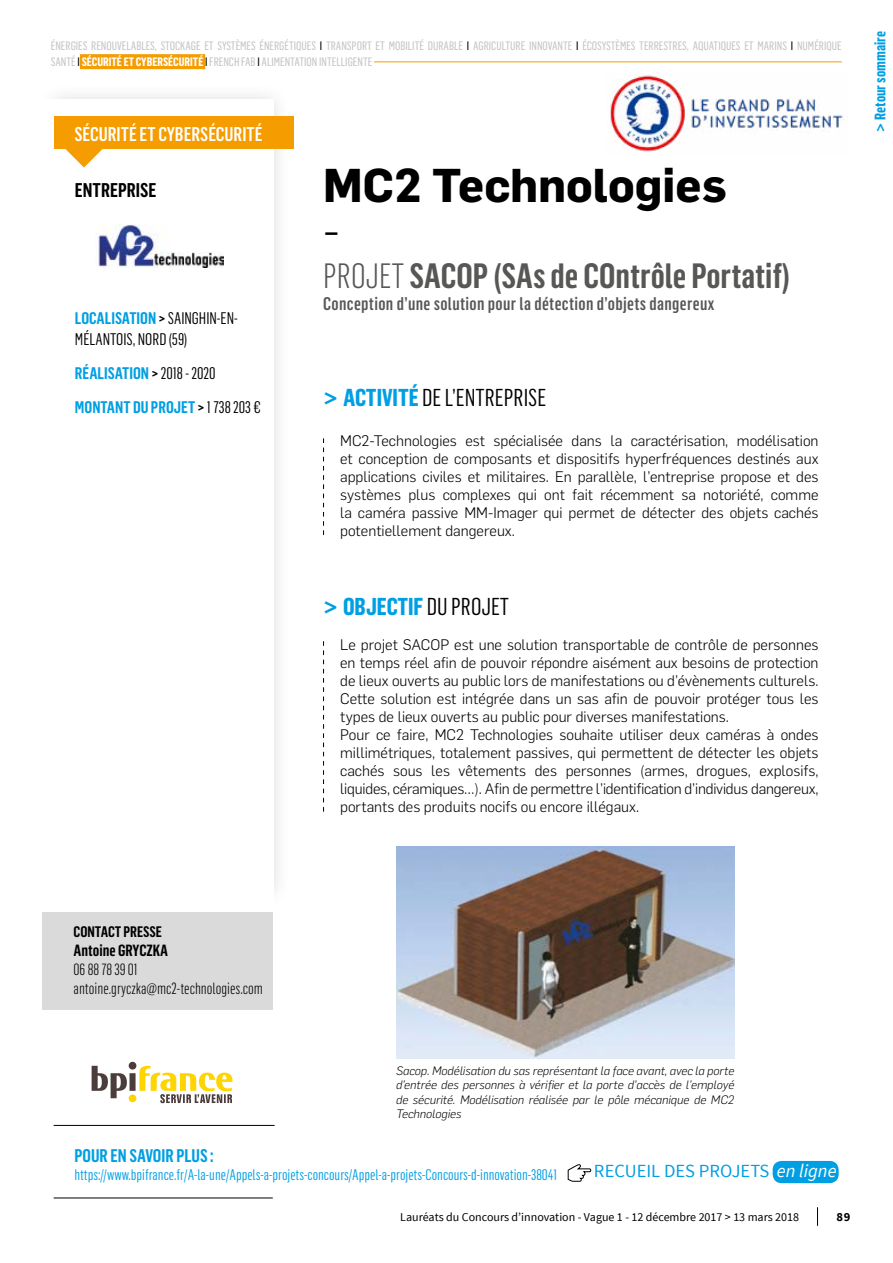
<style>
.page{position:relative;width:893px;height:1263px;background:#fff}
.page>*{position:absolute;margin:0;border:0;box-sizing:border-box;transform-origin:0 0}
.t1{font:300 47.1px "Flama";color:#000}
.t2{font:700 46.5px "Flama";color:#000}
.t3{font:600 34.5px "Flama Condensed";color:#575756}
.t4{font:24px "Flama Condensed";color:#000}
.t5{font:700 24px "Flama Condensed";color:#009fe3}
.t6{font:500 19.5px "Flama Condensed";color:#fff}
.t7{font:600 19.5px "Flama Condensed";color:#000}
.t8{font:18.45px "Source Sans Pro";color:#009fe3}
.t9{font:500 18px "Flama Condensed";letter-spacing:.02em;color:#575756}
.t10{font:600 18px "Flama Condensed";color:#009fe3}
.t11{font:600 16.5px/33.8px "Flama Condensed";color:#009fe3}
.t12{font:16.5px/21px "Flama Condensed";color:#000}
.t13{font:300 15.9px/19px "Flama Condensed";color:#000}
.t14{font:600 15.9px "Flama Condensed";color:#000}
.t15{font:300 15px/18px "Flama";color:#000;text-align:justify}
.t16{font:15px "Flama Condensed";color:#009fe3}
.t17{font:700 15px "Flama Condensed";color:#009fe3}
.t18{font:600 15px "Flama Condensed";color:#000}
.t19{font:700 12.6px "Source Sans Pro";color:#000}
.t20{font:12px/16.5px "Flama Condensed Basic";color:#c6c6c6}
.t21{font:italic 300 12px/14.4px "Flama";color:#000;text-align:justify}
.t22{font:12px "Source Sans Pro";color:#000}
.s1{color:#000}
.s2{font-family:"Flama Condensed";font-weight:700;color:#fff}
.s3{font-weight:600;color:#009fe3}
.s4{font-weight:600}
.s5{font-weight:400;color:#000}
.s6{font-weight:300}
.s7{font-family:"Flama";font-weight:700;color:#009fe3}
.s8{font-weight:700;color:#009fe3}
.s9{font-family:"Flama"}
.s10{font-style:italic;color:#fff}
</style>
<div class="page">
<svg style="left:817px;top:1207px;width:1px;height:19px"></svg>
<div style="left:36px;top:82px;width:255px;height:828px;background:#fbfbfb"></div>
<div style="left:0;top:100px;width:273px;height:1163px;background:#fff"></div>
<svg style="left:323px;top:438px;width:1px;height:97px"></svg>
<svg style="left:323px;top:641px;width:1px;height:171px"></svg>
<div style="left:54px;top:116px;width:239px;height:32px;background:#f59c00"></div>
<svg style="left:65px;top:148px;width:38px;height:20px"></svg>
<hr style="left:54px;top:1125px;width:221px;height:1px;background:#000">
<div style="left:43px;top:912px;width:230px;height:98px;background:#dadada"></div>
<img style="left:98px;top:224px;width:125px;height:43px">
<img style="left:396px;top:847px;width:338px;height:212px">
<div style="left:80px;top:54px;width:125px;height:15px;background:#f59c00"></div>
<hr style="left:374px;top:61px;width:468px;height:1px;background:#f59c00">
<hr style="left:54px;top:1197px;width:219px;height:1px;background:#000">
<div style="left:773px;top:1161px;width:66px;height:22px;background:#009fe3;border-radius:9px"></div>
<svg style="left:567px;top:1164px;width:25px;height:18px"></svg>
<img style="left:610px;top:75px;width:234px;height:77px">
<div style="left:129px;top:1094px;width:7px;height:8px;background:#ffd500;border-radius:50%"></div>
<svg style="left:139px;top:1066px;width:93px;height:37px"></svg>
<div style="left:130px;top:1073px;width:6px;height:18px;background:#4b3d3c"></div>
<div style="left:129px;top:1062px;width:7px;height:7px;background:#4b3d3c;border-radius:50%"></div>
<svg style="left:92px;top:1066px;width:35px;height:32px"></svg>
<p class="t20" style="left:51px;top:37px;width:792px">ÉNERGIES RENOUVELABLES, STOCKAGE ET SYSTÈMES ÉNERGÉTIQUES <span class="s1">I</span> TRANSPORT ET MOBILITÉ DURABLE <span class="s1">I</span> AGRICULTURE INNOVANTE <span class="s1">I</span> ÉCOSYSTÈMES TERRESTRES, AQUATIQUES ET MARINS <span class="s1">I</span> NUMÉRIQUE<br>SANTÉ <span class="s1">I</span> <span class="s2">SÉCURITÉ ET CYBERSÉCURITÉ</span> <span class="s1">I</span> FRENCH FAB <span class="s1">I</span> ALIMENTATION INTELLIGENTE</p>
<h3 class="t6" style="left:74px;top:122px;width:190px">SÉCURITÉ ET CYBERSÉCURITÉ</h3>
<h3 class="t7" style="left:75px;top:177px;width:83px">ENTREPRISE</h3>
<p class="t12" style="left:75px;top:307px;width:164px"><span class="s3">LOCALISATION</span> <span class="s4">&gt;</span> SAINGHIN-EN-<br>MÉLANTOIS, NORD (59)</p>
<p class="t11" style="left:75px;top:355px;width:187px">RÉALISATION <span class="s1">&gt;</span> <span class="s5">2018 - 2020<br></span>MONTANT DU PROJET <span class="s1">&gt;</span> <span class="s5">1 738 203 €</span></p>
<h2 class="t2" style="left:323px;top:152px;width:405px">MC2 Technologies</h2>
<h1 class="t1" style="left:323px;top:198px;width:18px">-</h1>
<h3 class="t3" style="left:323px;top:254px;width:469px"><span class="s6">PROJET</span> SACOP (SAs de COntrôle Portatif)</h3>
<p class="t9" style="left:323px;top:292px;width:393px">Conception d’une solution pour la détection d’objets dangereux</p>
<h3 class="t4" style="left:323px;top:382px;width:224px"><span class="s7">&gt;</span> <span class="s8">ACTIVITÉ</span> DE L’ENTREPRISE</h3>
<p class="t15" style="left:340px;top:430px;width:480px">MC2-Technologies est spécialisée dans la caractérisation, modélisation et conception de composants et dispositifs hyperfréquences destinés aux applications civiles et militaires. En parallèle, l’entreprise propose et des systèmes plus complexes qui ont fait récemment sa notoriété, comme la caméra passive MM-Imager qui permet de détecter des objets cachés potentiellement dangereux.</p>
<h3 class="t5" style="left:323px;top:591px;width:187px"><span class="s9">&gt;</span> OBJECTIF <span class="s5">DU PROJET</span></h3>
<p class="t15" style="left:340px;top:635px;width:480px;text-align:left">Le projet SACOP est une solution transportable de contrôle de personnes en temps réel afin de pouvoir répondre aisément aux besoins de protection de lieux ouverts au public lors de manifestations ou d’évènements culturels.<br>Cette solution est intégrée dans un sas afin de pouvoir protéger tous les types de lieux ouverts au public pour diverses manifestations.<br>Pour ce faire, MC2 Technologies souhaite utiliser deux caméras à ondes millimétriques, totalement passives, qui permettent de détecter les objets cachés sous les vêtements des personnes (armes, drogues, explosifs, liquides, céramiques…). Afin de permettre l’identification d’individus dangereux, portants des produits nocifs ou encore illégaux.</p>
<p class="t17" style="left:871px;top:132px;width:103px;rotate:-90deg"><span class="s9">&gt;</span> Retour sommaire</p>
<p class="t18" style="left:74px;top:922px;width:90px">CONTACT PRESSE</p>
<p class="t14" style="left:74px;top:940px;width:96px">Antoine GRYCZKA</p>
<p class="t13" style="left:74px;top:959px;width:191px">06 88 78 39 01 antoine.gryczka@mc2-technologies.com</p>
<p class="t21" style="left:396px;top:1063px;width:340px">Sacop. Modélisation du sas représentant la face avant, avec la porte d’entrée des personnes à vérifier et la porte d’accès de l’employé de sécurité. Modélisation réalisée par le pôle mécanique de MC2<br>Technologies</p>
<p class="t10" style="left:74px;top:1144px;width:141px">POUR EN SAVOIR PLUS :</p>
<p class="t16" style="left:74px;top:1165px;width:484px">https://www.bpifrance.fr/A-la-une/Appels-a-projets-concours/Appel-a-projets-Concours-d-innovation-38041</p>
<p class="t8" style="left:594px;top:1160px;width:244px">RECUEIL DES PROJETS <span class="s10">en ligne</span></p>
<p class="t22" style="left:400px;top:1209px;width:400px">Lauréats du Concours d’innovation - Vague 1 - 12 décembre 2017 &gt; 13 mars 2018</p>
<p class="t19" style="left:837px;top:1209px;width:15px">89</p>
</div>
